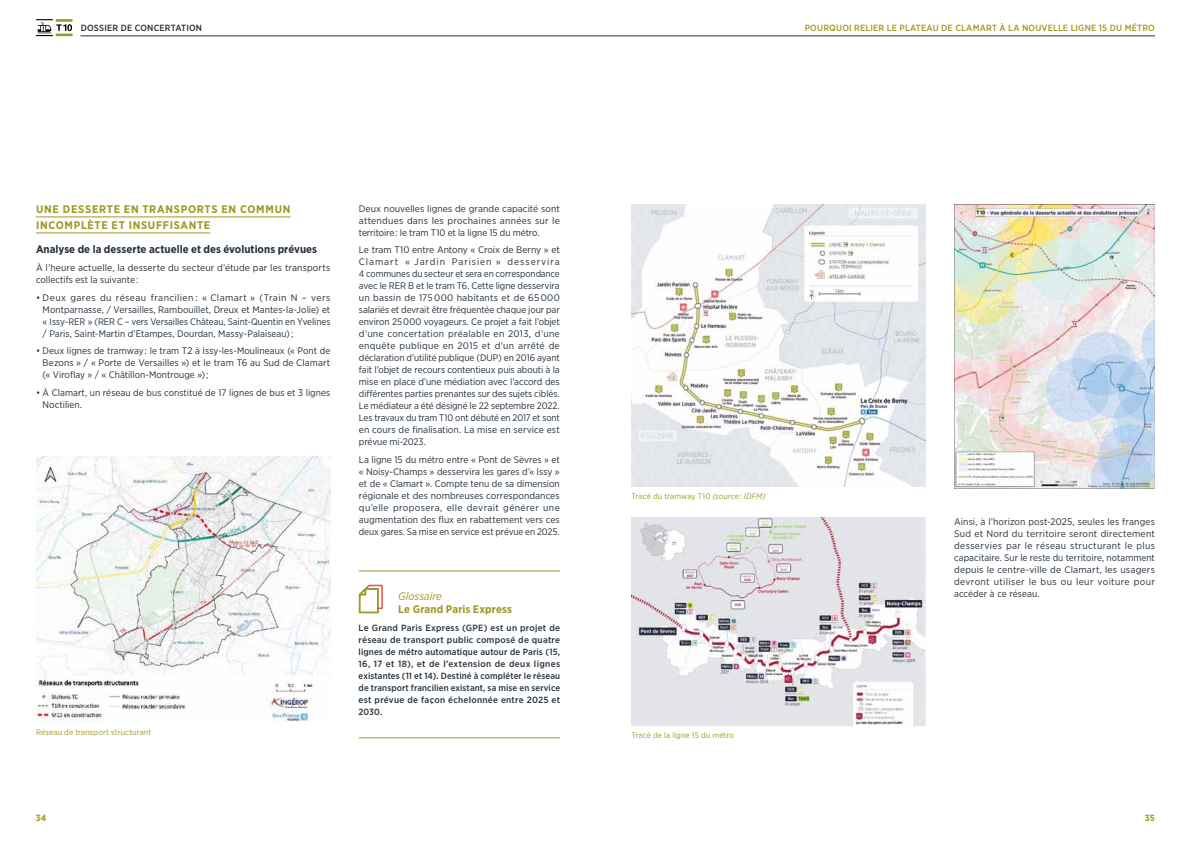
<style>
.page{position:relative;width:1191px;height:842px;background:#fff}
.page>*{position:absolute;margin:0;border:0;box-sizing:border-box;transform-origin:0 0}
.Texte_FAG{font:700 11px/16px "Gotham Narrow";letter-spacing:.06em;color:#9f9824}
.Texte_FAG-2{font:700 11px "Gotham Narrow";color:#25303b}
.Texte_FAG-3{font:700 11px/13.2px "Gotham Narrow";letter-spacing:.005em;color:#9f9824}
.Texte_FAG-4{font:9.5px/12px "Gotham Narrow";letter-spacing:.005em;color:#25303b;text-align:justify;scale:1.05 1}
.Texte_FAG-5{font:9.5px/12px "Gotham Narrow";letter-spacing:.005em;color:#25303b;text-align:justify;scale:1.04 1}
.Texte_FAG-6{font:9.5px/12px "Gotham Narrow";letter-spacing:.005em;color:#25303b;text-align:justify}
.Texte_FAG-7{font:500 9px/12px "Gotham Narrow";letter-spacing:.02em;color:#25303b;text-align:justify;scale:1.05 1}
.Texte_FAG-8{font:500 9px "Gotham Narrow";letter-spacing:.02em;color:#9f9824}
.Texte_FAG-9{font:500 9px "Gotham Narrow";letter-spacing:.02em;color:#25303b}
.t1{font:700 9px "Gotham Narrow";color:#9f9824}
.Texte_FAG-10{font:8px "Gotham Narrow";letter-spacing:.015em;color:#9f9824}
.s1{font-weight:400;font-style:italic}
.s2{font-style:italic}
</style>
<div class="page">
<svg style="left:36px;top:19px;width:37px;height:17px"></svg>
<hr style="left:81px;top:36px;width:1073px;height:1px;background:#25303b">
<hr style="left:36px;top:217px;width:254px;height:1px;background:#9f9824">
<hr style="left:36px;top:233px;width:174px;height:1px;background:#9f9824">
<img style="left:36px;top:456px;width:294px;height:266px">
<img style="left:631px;top:517px;width:295px;height:209px">
<svg style="left:358px;top:584px;width:25px;height:30px"></svg>
<hr style="left:359px;top:571px;width:201px;height:1px;background:#9f9824">
<hr style="left:359px;top:738px;width:201px;height:1px;background:#9f9824">
<img style="left:954px;top:204px;width:201px;height:284px">
<img style="left:631px;top:204px;width:295px;height:283px">
<p class="Texte_FAG-9" style="left:81px;top:22px;width:123px">DOSSIER DE CONCERTATION</p>
<p class="Texte_FAG-8" style="left:804px;top:22px;width:352px">POURQUOI RELIER LE PLATEAU DE CLAMART À LA NOUVELLE LIGNE 15 DU MÉTRO</p>
<p class="Texte_FAG" style="left:36px;top:201px;width:256px">UNE DESSERTE EN TRANSPORTS EN COMMUN<br>INCOMPLÈTE ET INSUFFISANTE</p>
<p class="Texte_FAG-2" style="left:36px;top:242px;width:283px">Analyse de la desserte actuelle et des évolutions prévues</p>
<p class="Texte_FAG-4" style="left:36px;top:262px;width:282px">À l’heure actuelle, la desserte du secteur d’étude par les transports collectifs est la suivante :</p>
<p class="Texte_FAG-4" style="left:43px;top:291px;width:275px;text-indent:-7px">• Deux gares du réseau francilien : « Clamart » (Train N – vers Montparnasse, / Versailles, Rambouillet, Dreux et Mantes-la-Jolie) et « Issy-RER » (RER C – vers Versailles Château, Saint-Quentin en Yvelines / Paris, Saint-Martin d’Etampes, Dourdan, Massy-Palaiseau) ;</p>
<p class="Texte_FAG-6" style="left:43px;top:345px;width:289px;text-indent:-7px">• Deux lignes de tramway : le tram T2 à Issy-les-Moulineaux (« Pont de Bezons » / « Porte de Versailles ») et le tram T6 au Sud de Clamart (« Viroflay » / « Châtillon-Montrouge ») ;</p>
<p class="Texte_FAG-6" style="left:43px;top:387px;width:289px;text-indent:-7px">• À Clamart, un réseau de bus constitué de 17 lignes de bus et 3 lignes<br>Noctilien.</p>
<p class="Texte_FAG-4" style="left:359px;top:202px;width:193px">Deux nouvelles lignes de grande capacité sont attendues dans les prochaines années sur le territoire : le tram T10 et la ligne 15 du métro.</p>
<p class="Texte_FAG-4" style="left:359px;top:244px;width:193px">Le tram T10 entre Antony « Croix de Berny » et Clamart « Jardin Parisien » desservira 4 communes du secteur et sera en correspondance avec le RER B et le tram T6. Cette ligne desservira un bassin de 175 000 habitants et de 65 000 salariés et devrait être fréquentée chaque jour par environ 25 000 voyageurs. Ce projet a fait l’objet d’une concertation préalable en 2013, d’une enquête publique en 2015 et d’un arrêté de déclaration d’utilité publique (DUP) en 2016 ayant fait l’objet de recours contentieux puis abouti à la mise en place d’une médiation avec l’accord des différentes parties prenantes sur des sujets ciblés.<br>Le médiateur a été désigné le 22 septembre 2022.<br>Les travaux du tram T10 ont débuté en 2017 et sont en cours de finalisation. La mise en service est prévue mi-2023.</p>
<p class="Texte_FAG-5" style="left:359px;top:454px;width:195px">La ligne 15 du métro entre « Pont de Sèvres » et « Noisy-Champs » desservira les gares d’« Issy » et de « Clamart ». Compte tenu de sa dimension régionale et des nombreuses correspondances qu’elle proposera, elle devrait générer une augmentation des flux en rabattement vers ces deux gares. Sa mise en service est prévue en 2025.</p>
<p class="Texte_FAG-3" style="left:398px;top:589px;width:115px"><span class="s1">Glossaire<br></span>Le Grand Paris Express</p>
<p class="Texte_FAG-7" style="left:358px;top:621px;width:193px">Le Grand Paris Express (GPE) est un projet de réseau de transport public composé de quatre lignes de métro automatique autour de Paris (15, 16, 17 et 18), et de l’extension de deux lignes existantes (11 et 14). Destiné à compléter le réseau de transport francilien existant, sa mise en service est prévue de façon échelonnée entre 2025 et 2030.</p>
<p class="Texte_FAG-10" style="left:631px;top:491px;width:135px">Tracé du tramway T10 <span class="s2">(source : IDFM)</span></p>
<p class="Texte_FAG-5" style="left:954px;top:515px;width:195px">Ainsi, à l’horizon post-2025, seules les franges Sud et Nord du territoire seront directement desservies par le réseau structurant le plus capacitaire. Sur le reste du territoire, notamment depuis le centre-ville de Clamart, les usagers devront utiliser le bus ou leur voiture pour accéder à ce réseau.</p>
<p class="Texte_FAG-10" style="left:36px;top:727px;width:117px">Réseau de transport structurant</p>
<p class="Texte_FAG-10" style="left:631px;top:730px;width:104px">Tracé de la ligne 15 du métro</p>
<p class="t1" style="left:36px;top:812px;width:12px">34</p>
<p class="t1" style="left:1144px;top:812px;width:12px">35</p>
</div>
